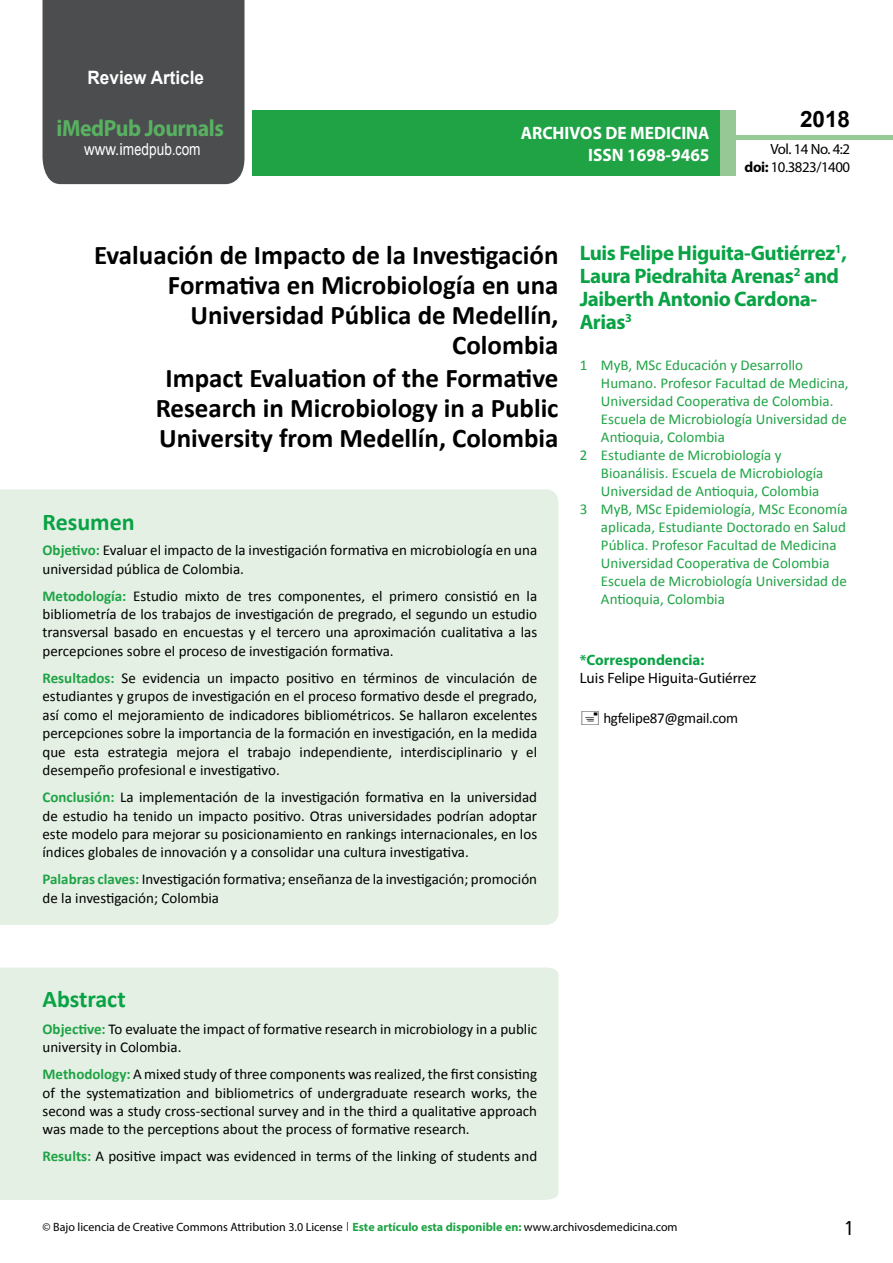
<style>
.page{position:relative;width:893px;height:1263px;background:#fff}
.page>*{position:absolute;margin:0;border:0;box-sizing:border-box;transform-origin:0 0}
.t1{font:700 27px/29.7px "Calibri";color:#000;text-align:right}
.t2{font:25.5px "Tunga";color:#000}
.t3{font:700 24px "Calibri";color:#09a245}
.t4{font:700 23.4px "Myriad Pro";letter-spacing:-.02em;color:#58b161;scale:.93 1}
.t5{font:700 22.5px "Arial";color:#000}
.t6{font:700 21px/23.1px "Myriad Pro";letter-spacing:-.02em;color:#09a245}
.t7{font:700 18.45px "Arial";color:#fff;scale:.93 1}
.t8{font:700 18px/21.6px "Myriad Pro";color:#fff;text-align:right;scale:.96 1}
.t9{font:16.5px "Arial";letter-spacing:.005em;color:#fff;scale:.89 1}
.t10{font:15px/18.5px "Calibri";color:#000;text-align:justify}
.t11{font:15px "Calibri";color:#1fa345}
.t12{font:15px "Myriad Pro";color:#000}
.t13{font:15px "Calibri";letter-spacing:-.02em;color:#000}
.t14{font:700 15px "Myriad Pro";color:#09a245}
.t15{font:14.85px/17.9px "Myriad Pro";letter-spacing:-.03em;color:#000;text-align:right}
.t16{font:12px "Myriad Pro";color:#000}
.s1{font-family:"Calibri"}
.s2{font-weight:700}
.s3{font-weight:700;color:#1fa345}
.s4{font-family:"Tunga"}
.s5{font-weight:700;color:#1da34a}
</style>
<div class="page">
<div style="left:252px;top:110px;width:469px;height:66px;background:#1fa345"></div>
<div style="left:720px;top:110px;width:16px;height:66px;background:#96c896"></div>
<div style="left:43px;top:0;width:201px;height:184px;background:#4c4d4f"></div>
<div style="left:736px;top:135px;width:157px;height:5px;background:#96c996"></div>
<div style="left:0;top:489px;width:558px;height:436px;background:#e4f0e4"></div>
<div style="left:0;top:967px;width:558px;height:233px;background:#e4f0e4"></div>
<p class="t7" style="left:88px;top:65px;width:127px">Review Article</p>
<h3 class="t4" style="left:57px;top:113px;width:181px">iMedPub Journals</h3>
<p class="t9" style="left:84px;top:139px;width:132px">www.imedpub<span class="s1">.</span>com</p>
<p class="t8" style="left:521px;top:122px;width:198px">ARCHIVOS DE MEDICINA<br>ISSN 1698-9465</p>
<h3 class="t5" style="left:800px;top:104px;width:52px">2018</h3>
<p class="t15" style="left:745px;top:140px;width:107px">Vol. 14 No. 4:2 <span class="s2">doi:</span> 10.3823/1400</p>
<h1 class="t1" style="left:94px;top:241px;width:466px">Evaluación de Impacto de la Investigación<br>Formativa en Microbiología en una<br>Universidad Pública de Medellín,<br>Colombia</h1>
<h1 class="t1" style="left:156px;top:364px;width:404px;text-align:center">Impact Evaluation of the Formative<br>Research in Microbiology in a Public<br>University from Medellín, Colombia</h1>
<h3 class="t3" style="left:43px;top:507px;width:94px">Resumen</h3>
<p class="t10" style="left:43px;top:541px;width:496px"><span class="s3">Objetivo:</span> Evaluar el impacto de la investigación formativa en microbiología en una universidad pública de Colombia.</p>
<p class="t10" style="left:43px;top:586px;width:496px"><span class="s3">Metodología:</span> Estudio mixto de tres componentes, el primero consistió en la bibliometría de los trabajos de investigación de pregrado, el segundo un estudio transversal basado en encuestas y el tercero una aproximación cualitativa a las percepciones sobre el proceso de investigación formativa.</p>
<p class="t10" style="left:43px;top:669px;width:496px"><span class="s3">Resultados:</span> Se evidencia un impacto positivo en términos de vinculación de estudiantes y grupos de investigación en el proceso formativo desde el pregrado, así como el mejoramiento de indicadores bibliométricos. Se hallaron excelentes percepciones sobre la importancia de la formación en investigación, en la medida que esta estrategia mejora el trabajo independiente, interdisciplinario y el desempeño profesional e investigativo.</p>
<p class="t10" style="left:43px;top:788px;width:496px"><span class="s3">Conclusión:</span> La implementación de la investigación formativa en la universidad de estudio ha tenido un impacto positivo. Otras universidades podrían adoptar este modelo para mejorar su posicionamiento en rankings internacionales, en los índices globales de innovación y a consolidar una cultura investigativa.</p>
<p class="t10" style="left:43px;top:870px;width:496px"><span class="s3">Palabras claves:</span> Investigación formativa; enseñanza de la investigación; promoción de la investigación; Colombia</p>
<h3 class="t6" style="left:580px;top:241px;width:269px">Luis Felipe Higuita-Gutiérrez<sup>1</sup>,<br>Laura Piedrahita Arenas<sup>2</sup> and<br>Jaiberth Antonio Cardona-<br>Arias<sup>3</sup></h3>
<p class="t11" style="left:580px;top:356px;width:225px">1 MyB, MSc Educación y Desarrollo</p>
<p class="t11" style="left:601px;top:374px;width:249px">Humano. Profesor Facultad de Medicina,</p>
<p class="t11" style="left:601px;top:392px;width:234px">Universidad Cooperativa de Colombia.</p>
<p class="t11" style="left:601px;top:410px;width:247px">Escuela de Microbiología Universidad de</p>
<p class="t11" style="left:601px;top:428px;width:125px">Antioquia, Colombia</p>
<p class="t11" style="left:580px;top:446px;width:203px">2 Estudiante de Microbiología y</p>
<p class="t11" style="left:601px;top:464px;width:224px">Bioanálisis. Escuela de Microbiología</p>
<p class="t11" style="left:601px;top:482px;width:220px">Universidad de Antioquia, Colombia</p>
<p class="t11" style="left:580px;top:500px;width:269px">3 MyB, MSc Epidemiología, MSc Economía</p>
<p class="t11" style="left:601px;top:518px;width:246px">aplicada, Estudiante Doctorado en Salud</p>
<p class="t11" style="left:601px;top:536px;width:237px">Pública. Profesor Facultad de Medicina</p>
<p class="t11" style="left:601px;top:554px;width:230px">Universidad Cooperativa de Colombia</p>
<p class="t11" style="left:601px;top:572px;width:247px">Escuela de Microbiología Universidad de</p>
<p class="t11" style="left:601px;top:590px;width:125px">Antioquia, Colombia</p>
<p class="t14" style="left:580px;top:650px;width:126px">*Correspondencia:</p>
<p class="t12" style="left:580px;top:669px;width:178px">Luis Felipe Higuita-Gutiérrez</p>
<p class="t13" style="left:603px;top:709px;width:136px">hgfelipe87@gmail.com</p>
<h3 class="t3" style="left:43px;top:983px;width:85px">Abstract</h3>
<p class="t10" style="left:43px;top:1019px;width:496px"><span class="s3">Objective:</span> To evaluate the impact of formative research in microbiology in a public university in Colombia.</p>
<p class="t10" style="left:43px;top:1065px;width:496px"><span class="s3">Methodology:</span> A mixed study of three components was realized, the first consisting of the systematization and bibliometrics of undergraduate research works, the second was a study cross-sectional survey and in the third a qualitative approach was made to the perceptions about the process of formative research.</p>
<p class="t10" style="left:43px;top:1147px;width:496px"><span class="s3">Results:</span> A positive impact was evidenced in terms of the linking of students and</p>
<p class="t16" style="left:43px;top:1219px;width:637px">© Bajo licencia de Creative Commons Attribution 3.0 License <span class="s4">|</span> <span class="s3">Este artículo esta disp</span><span class="s5">oni</span><span class="s3">ble en:</span> www.archivosdemedicina.com</p>
<h2 class="t2" style="left:845px;top:1211px;width:9px">1</h2>
</div>
